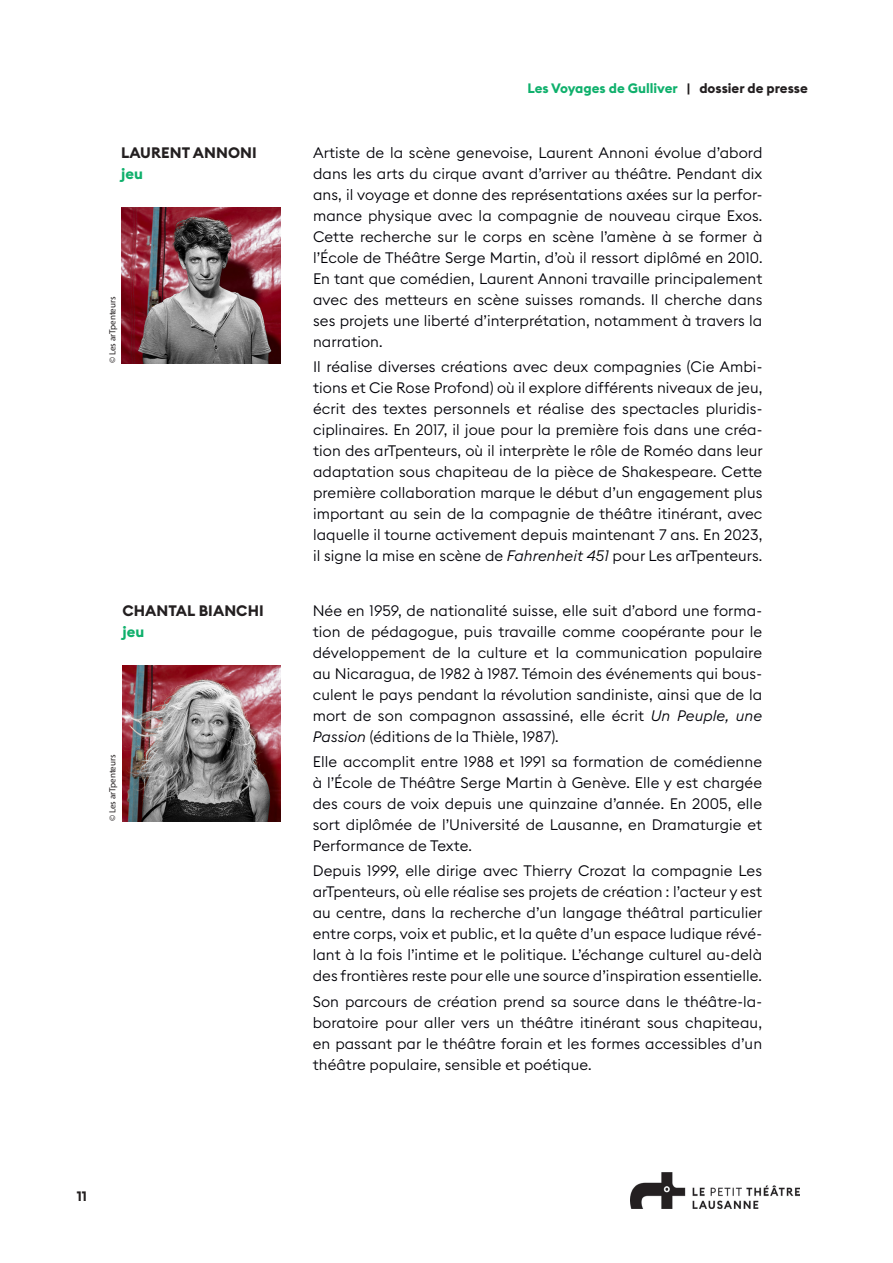
<style>
.page{position:relative;width:893px;height:1263px;background:#fff}
.page>*{position:absolute;margin:0;border:0;box-sizing:border-box;transform-origin:0 0}
.t1{font:300 15px/21px "Euclid Square";letter-spacing:.005em;color:#000007;text-align:justify}
.t2{font:700 15px "Euclid Square";letter-spacing:.005em;color:#231f20}
.t3{font:700 15px "Euclid Square";letter-spacing:.005em;color:#0fb06c}
.t4{font:700 13.5px "Euclid Square";color:#0fb06c}
.t5{font:700 13.5px "Euclid Square";color:#231f20}
.t6{font:700 12.75px "Euclid Square";color:#231f20}
.normal_programme_pédag{font:9px "Myriad Pro";color:#231f20}
.s1{color:#231f20}
.s2{font-style:italic}
</style>
<div class="page">
<img style="left:122px;top:207px;width:158px;height:156px">
<img style="left:122px;top:665px;width:159px;height:156px">
<img style="left:631px;top:1173px;width:168px;height:35px">
<p class="t2" style="left:121px;top:143px;width:137px">LAURENT ANNONI</p>
<p class="t3" style="left:121px;top:164px;width:23px">jeu</p>
<p class="normal_programme_pédag" style="left:107px;top:363px;width:68px;rotate:-90deg">© Les arTpenteurs</p>
<p class="t2" style="left:122px;top:601px;width:143px">CHANTAL BIANCHI</p>
<p class="t3" style="left:122px;top:622px;width:23px">jeu</p>
<p class="normal_programme_pédag" style="left:107px;top:821px;width:68px;rotate:-90deg">© Les arTpenteurs</p>
<p class="t5" style="left:77px;top:1187px;width:12px">11</p>
<p class="t6" style="left:78px;top:1190px;width:11px">11</p>
<p class="t4" style="left:527px;top:79px;width:282px">Les Voyages de Gulliver <span class="s1">| dossier de presse</span></p>
<p class="t1" style="left:313px;top:142px;width:451px">Artiste de la scène genevoise, Laurent Annoni évolue d’abord dans les arts du cirque avant d’arriver au théâtre. Pendant dix ans, il voyage et donne des représentations axées sur la perfor&shy;mance physique avec la compagnie de nouveau cirque Exos.<br>Cette recherche sur le corps en scène l’amène à se former à l’École de Théâtre Serge Martin, d’où il ressort diplômé en 2010.<br>En tant que comédien, Laurent Annoni travaille principalement avec des metteurs en scène suisses romands. Il cherche dans ses projets une liberté d’interprétation, notamment à travers la narration.</p>
<p class="t1" style="left:313px;top:356px;width:451px">Il réalise diverses créations avec deux compagnies (Cie Ambi&shy;tions et Cie Rose Profond) où il explore différents niveaux de jeu, écrit des textes personnels et réalise des spectacles pluridis&shy;ciplinaires. En 2017, il joue pour la première fois dans une créa&shy;tion des arTpenteurs, où il interprète le rôle de Roméo dans leur adaptation sous chapiteau de la pièce de Shakespeare. Cette première collaboration marque le début d’un engagement plus important au sein de la compagnie de théâtre itinérant, avec laquelle il tourne activement depuis maintenant 7 ans. En 2023, il signe la mise en scène de <span class="s2">Fahrenheit 451</span> pour Les arTpenteurs.</p>
<p class="t1" style="left:313px;top:600px;width:451px">Née en 1959, de nationalité suisse, elle suit d’abord une forma&shy;tion de pédagogue, puis travaille comme coopérante pour le développement de la culture et la communication populaire au Nicaragua, de 1982 à 1987. Témoin des événements qui bous&shy;culent le pays pendant la révolution sandiniste, ainsi que de la mort de son compagnon assassiné, elle écrit <span class="s2">Un Peuple, une Passion</span> (éditions de la Thièle, 1987).</p>
<p class="t1" style="left:313px;top:751px;width:451px">Elle accomplit entre 1988 et 1991 sa formation de comédienne à l’École de Théâtre Serge Martin à Genève. Elle y est chargée des cours de voix depuis une quinzaine d’année. En 2005, elle sort diplômée de l’Université de Lausanne, en Dramaturgie et Performance de Texte.</p>
<p class="t1" style="left:313px;top:860px;width:451px">Depuis 1999, elle dirige avec Thierry Crozat la compagnie Les arTpenteurs, où elle réalise ses projets de création : l’acteur y est au centre, dans la recherche d’un langage théâtral particulier entre corps, voix et public, et la quête d’un espace ludique révé&shy;lant à la fois l’intime et le politique. L’échange culturel au-delà des frontières reste pour elle une source d’inspiration essentielle.</p>
<p class="t1" style="left:313px;top:990px;width:451px">Son parcours de création prend sa source dans le théâtre-la&shy;boratoire pour aller vers un théâtre itinérant sous chapiteau, en passant par le théâtre forain et les formes accessibles d’un théâtre populaire, sensible et poétique.</p>
</div>
